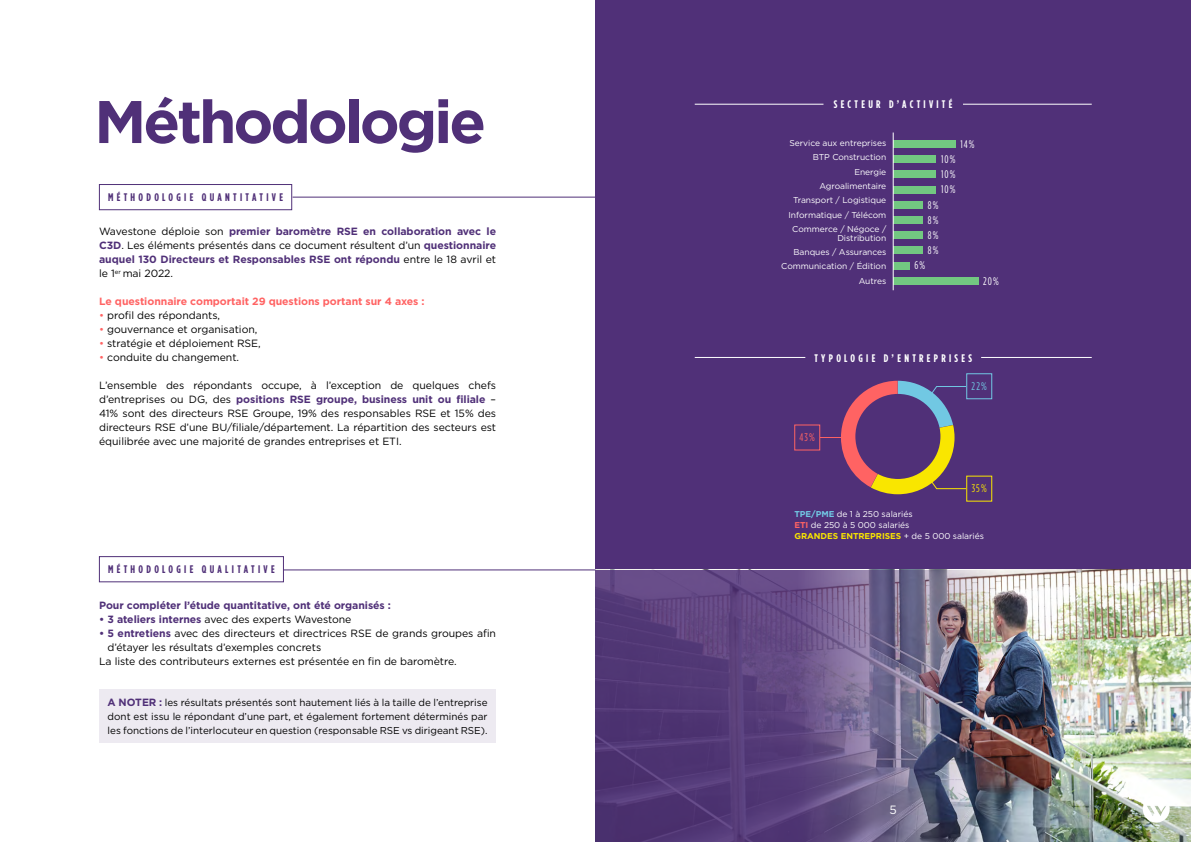
<style>
.page{position:relative;width:1191px;height:842px;background:#fff}
.page>*{position:absolute;margin:0;border:0;box-sizing:border-box;transform-origin:0 0}
.t1{font:700 60px "Gotham";letter-spacing:-.05em;color:#503078}
.t2{font:12px "Gotham";color:#fff}
.t3{font:700 11px "Gotham Condensed";letter-spacing:.3em;color:#503078}
.t4{font:700 11px "Gotham Condensed";letter-spacing:.3em;color:#fff}
.t5{font:11px/15.2px "Gotham Condensed";letter-spacing:.1em;color:#fff;text-align:justify}
.t6{font:11px "Gotham Condensed";color:#ff6363}
.t7{font:11px "Gotham Condensed";color:#71c8e3}
.t8{font:11px "Gotham Condensed";color:#f9e600}
.t9{font:10.5px/14px "Gotham";letter-spacing:-.005em;color:#000;text-align:justify}
.t10{font:700 10.5px/14px "Gotham";letter-spacing:-.005em;color:#503078;text-align:justify}
.t11{font:700 10.5px "Gotham";letter-spacing:-.005em;color:#ff6363}
.t12{font:10px/14px "Gotham";color:#000;text-align:justify}
.t13{font:8.5px/14.3px "Gotham";letter-spacing:-.005em;color:#fff;text-align:right}
.s1{font-weight:400;color:#000}
.s2{color:#ff6363}
.s3{font-weight:700;color:#503078}
.s4{font-weight:700;font-size:10.5px;color:#503078}
.s5{font-weight:700;color:#71c8e3}
.s6{font-weight:700;color:#ff6363}
.s7{font-weight:700;color:#f9e600}
</style>
<div class="page">
<div style="left:595px;top:0;width:596px;height:580px;background:#503078"></div>
<img style="left:595px;top:570px;width:596px;height:272px">
<div style="left:99px;top:184px;width:193px;height:26px;border:1px solid #503078"></div>
<hr style="left:292px;top:197px;width:303px;height:1px;background:#503078">
<div style="left:99px;top:556px;width:185px;height:26px;border:1px solid #503078"></div>
<hr style="left:283px;top:570px;width:312px;height:1px;background:#503078">
<div style="left:99px;top:689px;width:397px;height:54px;background:#edeaf1"></div>
<div style="left:893px;top:277px;width:86px;height:8px;background:#72c881"></div>
<div style="left:893px;top:262px;width:17px;height:7px;background:#72c881"></div>
<div style="left:893px;top:140px;width:63px;height:8px;background:#72c881"></div>
<div style="left:893px;top:156px;width:43px;height:7px;background:#72c881"></div>
<div style="left:893px;top:171px;width:43px;height:7px;background:#72c881"></div>
<div style="left:893px;top:186px;width:43px;height:7px;background:#72c881"></div>
<div style="left:893px;top:247px;width:30px;height:7px;background:#72c881"></div>
<div style="left:893px;top:201px;width:30px;height:8px;background:#72c881"></div>
<div style="left:893px;top:216px;width:30px;height:8px;background:#72c881"></div>
<div style="left:893px;top:231px;width:30px;height:8px;background:#72c881"></div>
<hr style="left:893px;top:133px;width:1px;height:157px;background:#fff">
<hr style="left:694px;top:104px;width:129px;height:1px;background:#fff">
<hr style="left:963px;top:104px;width:128px;height:1px;background:#fff">
<div style="left:794px;top:425px;width:26px;height:25px;border:1px solid #ff6363"></div>
<svg style="left:820px;top:381px;width:151px;height:113px"></svg>
<div style="left:966px;top:374px;width:25px;height:25px;background:#503078"></div>
<div style="left:966px;top:373px;width:26px;height:26px;border:1px solid #71c8e3"></div>
<div style="left:966px;top:476px;width:25px;height:25px;background:#503078"></div>
<div style="left:966px;top:476px;width:26px;height:25px;border:1px solid #f9e600"></div>
<hr style="left:694px;top:357px;width:111px;height:1px;background:#fff">
<hr style="left:981px;top:357px;width:110px;height:1px;background:#fff">
<svg style="left:1142px;top:796px;width:27px;height:26px"></svg>
<h1 class="t1" style="left:94px;top:87px;width:393px">Méthodologie</h1>
<p class="t3" style="left:108px;top:191px;width:176px">MÉTHODOLOGIE QUANTITATIVE</p>
<p class="t10" style="left:99px;top:225px;width:398px"><span class="s1">Wavestone déploie son</span> premier baromètre RSE en collaboration avec le C3D<span class="s1">. Les éléments présentés dans ce document résultent d’un</span> questionnaire auquel 130 Directeurs et Responsables RSE ont répondu <span class="s1">entre le 18 avril et le 1</span><sup>er</sup> <span class="s1">mai 2022.</span></p>
<p class="t11" style="left:99px;top:295px;width:327px">Le questionnaire comportait 29 questions portant sur 4 axes :</p>
<p class="t9" style="left:99px;top:309px;width:122px"><span class="s2">•</span> profil des répondants,</p>
<p class="t9" style="left:99px;top:323px;width:160px"><span class="s2">•</span> gouvernance et organisation,</p>
<p class="t9" style="left:99px;top:337px;width:163px"><span class="s2">•</span> stratégie et déploiement RSE,</p>
<p class="t9" style="left:99px;top:351px;width:141px"><span class="s2">•</span> conduite du changement.</p>
<p class="t9" style="left:99px;top:379px;width:398px">L’ensemble des répondants occupe, à l’exception de quelques chefs d’entreprises ou DG, des <span class="s3">positions RSE groupe, business unit ou filiale</span> – 41% sont des directeurs RSE Groupe, 19% des responsables RSE et 15% des directeurs RSE d’une BU/filiale/département. La répartition des secteurs est équilibrée avec une majorité de grandes entreprises et ETI.</p>
<p class="t3" style="left:108px;top:563px;width:168px">MÉTHODOLOGIE QUALITATIVE</p>
<p class="t10" style="left:99px;top:599px;width:293px">Pour compléter l’étude quantitative, ont été organisés :</p>
<p class="t9" style="left:99px;top:612px;width:254px"><span class="s3">• 3 ateliers internes</span> avec des experts Wavestone</p>
<p class="t9" style="left:99px;top:626px;width:398px"><span class="s3">• 5 entretiens</span> avec des directeurs et directrices RSE de grands groupes afin</p>
<p class="t9" style="left:107px;top:640px;width:215px">d’étayer les résultats d’exemples concrets</p>
<p class="t9" style="left:99px;top:654px;width:359px">La liste des contributeurs externes est présentée en fin de baromètre.</p>
<p class="t12" style="left:108px;top:695px;width:381px"><span class="s4">A NOTER :</span> les résultats présentés sont hautement liés à la taille de l’entreprise dont est issu le répondant d’une part, et également fortement déterminés par les fonctions de l’interlocuteur en question (responsable RSE vs dirigeant RSE).</p>
<p class="t4" style="left:834px;top:98px;width:120px">SECTEUR D’ACTIVITÉ</p>
<p class="t13" style="left:788px;top:136px;width:99px">Service aux entreprises<br>BTP Construction<br>Energie<br>Agroalimentaire<br>Transport / Logistique<br>Informatique / Télécom<br>Commerce / Négoce /</p>
<p class="t13" style="left:781px;top:230px;width:107px">Distribution<br>Banques / Assurances<br>Communication / Édition<br>Autres</p>
<p class="t5" style="left:960px;top:136px;width:16px">14%</p>
<p class="t5" style="left:941px;top:151px;width:16px">10% 10% 10%</p>
<p class="t5" style="left:928px;top:197px;width:12px">8% 8% 8%</p>
<p class="t5" style="left:928px;top:243px;width:12px">8%</p>
<p class="t5" style="left:914px;top:258px;width:12px">6%</p>
<p class="t5" style="left:983px;top:273px;width:17px">20%</p>
<p class="t4" style="left:814px;top:351px;width:159px">TYPOLOGIE D’ENTREPRISES</p>
<p class="t6" style="left:799px;top:431px;width:17px">43%</p>
<p class="t7" style="left:971px;top:380px;width:17px">22%</p>
<p class="t8" style="left:971px;top:482px;width:16px">35%</p>
<p class="t13" style="left:794px;top:508px;width:191px;line-height:11px;text-align:left"><span class="s5">TPE/PME</span> de 1 à 250 salariés<br><span class="s6">ETI</span> de 250 à 5 000 salariés<br><span class="s7">GRANDES ENTREPRISES</span> + de 5 000 salariés</p>
<p class="t2" style="left:889px;top:802px;width:9px">5</p>
</div>
